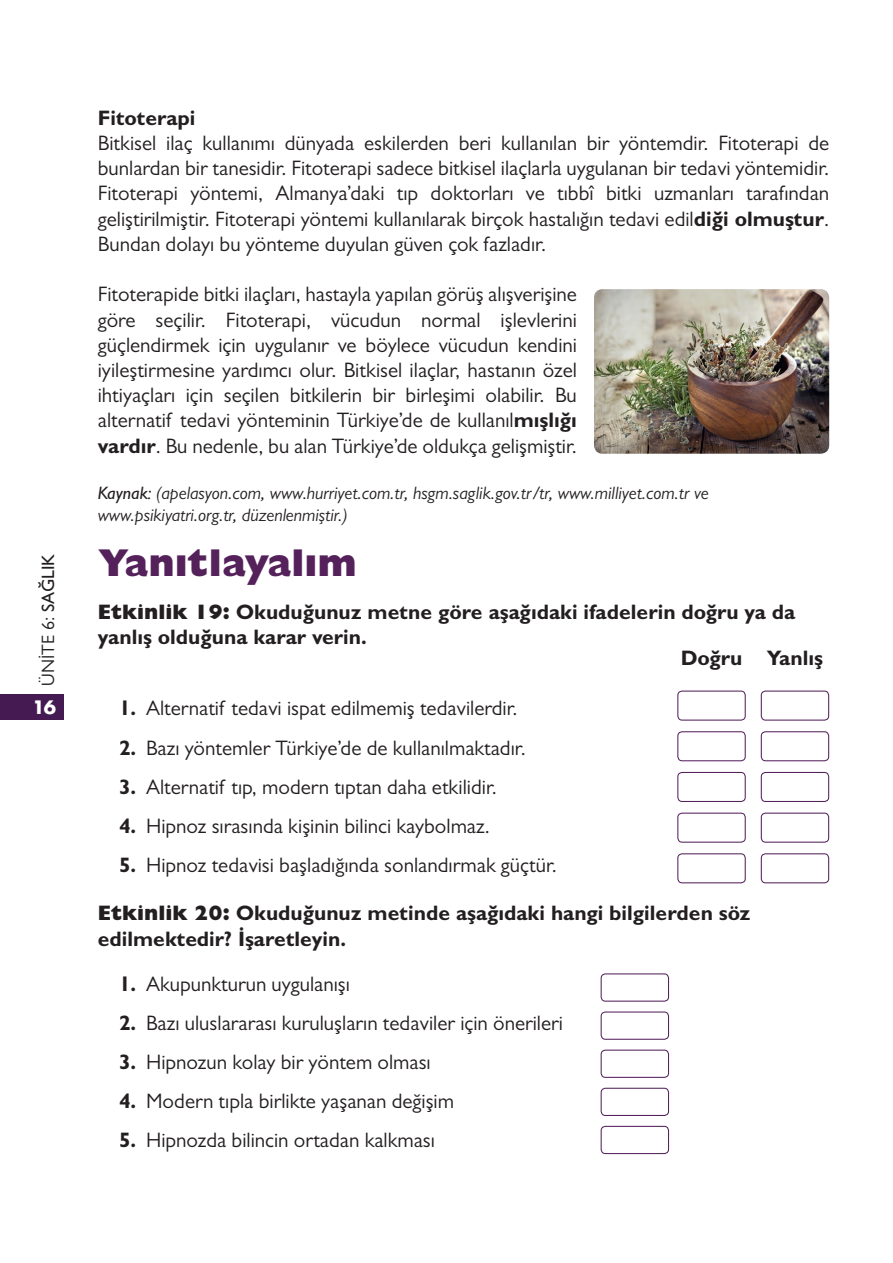
<style>
.page{position:relative;width:893px;height:1263px;background:#fff}
.page>*{position:absolute;margin:0;border:0;box-sizing:border-box;transform-origin:0 0}
.t1{font:800 39px "Gill Sans MT Pro";color:#54215b}
.ana_metin{font:21px/25.2px "Gill Sans MT Pro";color:#231f20;text-align:justify}
.ana_metin-2{font:700 21px/25.2px "Gill Sans MT Pro";color:#231f20}
.t2{font:italic 18px "Gill Sans MT Pro";color:#231f20}
.t3{font:18px "Gill Sans MT Pro";color:#231f20}
.t4{font:700 18px "Futura";color:#fff}
.s1{font-weight:500}
.s2{font-weight:700}
.s3{font-weight:800}
</style>
<div class="page">
<div style="left:0;top:694px;width:63px;height:26px;background:#451952"></div>
<img style="left:594px;top:289px;width:235px;height:165px">
<div style="left:677px;top:690px;width:69px;height:31px;border:1px solid #54215b;border-radius:4px"></div>
<div style="left:677px;top:772px;width:69px;height:30px;border:1px solid #54215b;border-radius:4px"></div>
<div style="left:677px;top:731px;width:69px;height:30px;border:1px solid #54215b;border-radius:4px"></div>
<div style="left:677px;top:813px;width:69px;height:30px;border:1px solid #54215b;border-radius:4px"></div>
<div style="left:677px;top:853px;width:69px;height:30px;border:1px solid #54215b;border-radius:4px"></div>
<div style="left:761px;top:690px;width:68px;height:31px;border:1px solid #54215b;border-radius:4px"></div>
<div style="left:761px;top:772px;width:68px;height:30px;border:1px solid #54215b;border-radius:4px"></div>
<div style="left:761px;top:731px;width:68px;height:30px;border:1px solid #54215b;border-radius:4px"></div>
<div style="left:761px;top:813px;width:68px;height:30px;border:1px solid #54215b;border-radius:4px"></div>
<div style="left:761px;top:853px;width:68px;height:30px;border:1px solid #54215b;border-radius:4px"></div>
<div style="left:601px;top:973px;width:68px;height:29px;border:1px solid #54215b;border-radius:4px"></div>
<div style="left:601px;top:1011px;width:68px;height:29px;border:1px solid #54215b;border-radius:4px"></div>
<div style="left:601px;top:1088px;width:68px;height:28px;border:1px solid #54215b;border-radius:4px"></div>
<div style="left:601px;top:1126px;width:68px;height:28px;border:1px solid #54215b;border-radius:4px"></div>
<div style="left:601px;top:1049px;width:68px;height:29px;border:1px solid #54215b;border-radius:4px"></div>
<p class="t3" style="left:37px;top:685px;width:133px;rotate:-90deg">ÜNİTE 6: <span class="s1">SAĞLIK</span></p>
<p class="t4" style="left:33px;top:694px;width:25px">16</p>
<p class="ana_metin-2" style="left:98px;top:105px;width:99px">Fitoterapi</p>
<p class="ana_metin" style="left:98px;top:130px;width:733px">Bitkisel ilaç kullanımı dünyada eskilerden beri kullanılan bir yöntemdir. Fitoterapi de bunlardan bir tanesidir. Fitoterapi sadece bitkisel ilaçlarla uygulanan bir tedavi yöntemidir.<br>Fitoterapi yöntemi, Almanya’daki tıp doktorları ve tıbbî bitki uzmanları tarafından geliştirilmiştir. Fitoterapi yöntemi kullanılarak birçok hastalığın tedavi edil<span class="s2">diği olmuştur</span>.<br>Bundan dolayı bu yönteme duyulan güven çok fazladır.</p>
<p class="ana_metin" style="left:98px;top:281px;width:481px">Fitoterapide bitki ilaçları, hastayla yapılan görüş alışverişine göre seçilir. Fitoterapi, vücudun normal işlevlerini güçlendirmek için uygulanır ve böylece vücudun kendini iyileştirmesine yardımcı olur. Bitkisel ilaçlar, hastanın özel ihtiyaçları için seçilen bitkilerin bir birleşimi olabilir. Bu alternatif tedavi yönteminin Türkiye’de de kullanıl<span class="s2">mışlığı vardır</span>. Bu nedenle, bu alan Türkiye’de oldukça gelişmiştir.</p>
<p class="t2" style="left:98px;top:483px;width:612px"><span class="s1">Kaynak:</span> (apelasyon.com, www.hurriyet.com.tr, hsgm.saglik.gov.tr/tr, www.milliyet.com.tr ve</p>
<p class="t2" style="left:98px;top:504px;width:252px">www.psikiyatri.org.tr, düzenlenmiştir.)</p>
<p class="t1" style="left:98px;top:539px;width:261px">Yanıtlayalım</p>
<p class="ana_metin-2" style="left:98px;top:598px;width:699px"><span class="s3">Etkinlik 19:</span> Okuduğunuz metne göre aşağıdaki ifadelerin doğru ya da yanlış olduğuna karar verin.</p>
<p class="ana_metin-2" style="left:681px;top:645px;width:63px">Doğru</p>
<p class="ana_metin-2" style="left:767px;top:645px;width:58px">Yanlış</p>
<p class="ana_metin" style="left:119px;top:696px;width:400px"><span class="s2">1.</span> Alternatif tedavi ispat edilmemiş tedavilerdir.</p>
<p class="ana_metin" style="left:119px;top:735px;width:408px"><span class="s2">2.</span> Bazı yöntemler Türkiye’de de kullanılmaktadır.</p>
<p class="ana_metin" style="left:119px;top:774px;width:379px"><span class="s2">3.</span> Alternatif tıp, modern tıptan daha etkilidir.</p>
<p class="ana_metin" style="left:119px;top:813px;width:372px"><span class="s2">4.</span> Hipnoz sırasında kişinin bilinci kaybolmaz.</p>
<p class="ana_metin" style="left:119px;top:852px;width:439px"><span class="s2">5.</span> Hipnoz tedavisi başladığında sonlandırmak güçtür.</p>
<p class="ana_metin-2" style="left:98px;top:900px;width:654px"><span class="s3">Etkinlik 20:</span> Okuduğunuz metinde aşağıdaki hangi bilgilerden söz edilmektedir? İşaretleyin.</p>
<p class="ana_metin" style="left:119px;top:971px;width:232px"><span class="s2">1.</span> Akupunkturun uygulanışı</p>
<p class="ana_metin" style="left:119px;top:1010px;width:445px"><span class="s2">2.</span> Bazı uluslararası kuruluşların tedaviler için önerileri</p>
<p class="ana_metin" style="left:119px;top:1049px;width:313px"><span class="s2">3.</span> Hipnozun kolay bir yöntem olması</p>
<p class="ana_metin" style="left:119px;top:1088px;width:336px"><span class="s2">4.</span> Modern tıpla birlikte yaşanan değişim</p>
<p class="ana_metin" style="left:119px;top:1127px;width:317px"><span class="s2">5.</span> Hipnozda bilincin ortadan kalkması</p>
</div>
